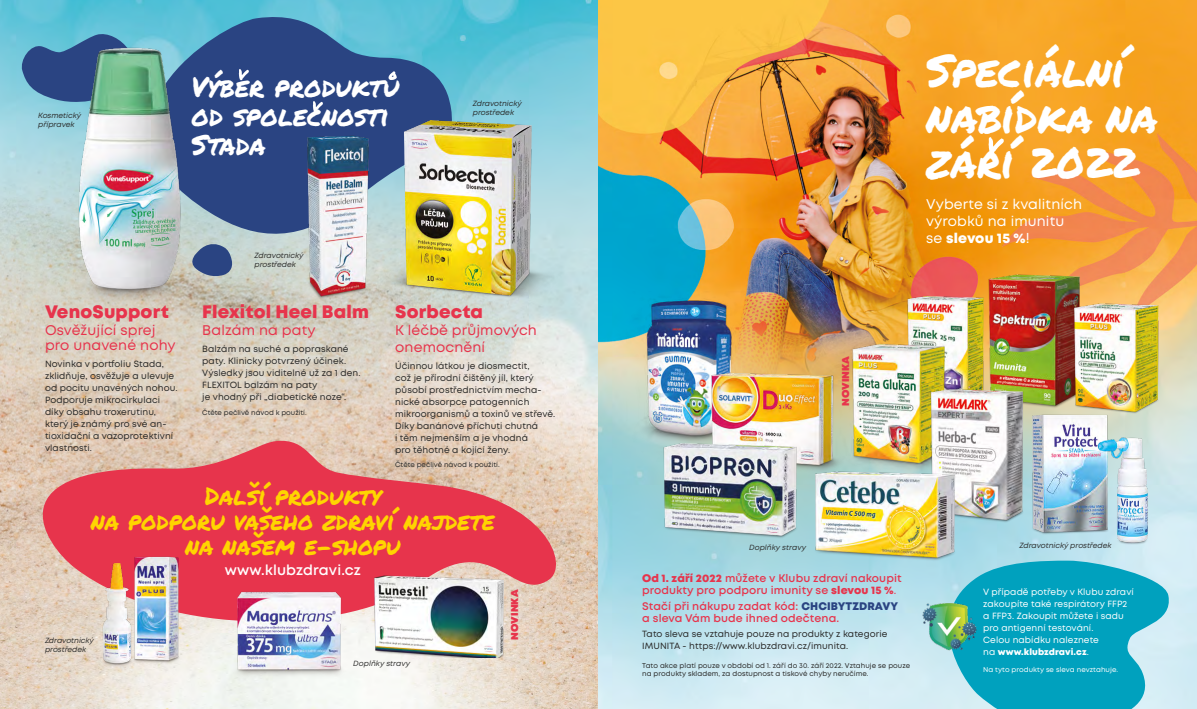
<style>
.page{position:relative;width:1197px;height:709px;background:#fff}
.page>*{position:absolute;margin:0;border:0;box-sizing:border-box;transform-origin:0 0}
.t1{font:45.1px/45.3px "Permanent Marker";color:#fff}
.t2{font:27.8px "Permanent Marker";color:#fff}
.t3{font:24.6px/24.8px "Permanent Marker";color:#ffd500;text-align:center}
.t4{font:800 18px "Mont";letter-spacing:.01em;color:#e7344c}
.t5{font:600 14.3px "Mont";letter-spacing:.01em;color:#fff}
.t6{font:14px/15px "Mont";letter-spacing:.01em;color:#e7344c}
.t7{font:14px/16.8px "Mont";letter-spacing:.01em;color:#fff}
.t8{font:600 11px/12.5px "Mont";letter-spacing:.01em;color:#e7344c}
.t9{font:900 10px "Mont";letter-spacing:.01em;color:#e7344c}
.t10{font:9px/12px "Mont";letter-spacing:.01em;color:#282827}
.t11{font:9px/12px "Mont";letter-spacing:.01em;color:#fff}
.t12{font:italic 7.5px/9px "Mont";color:#282827}
.t13{font:7px/8.4px "Mont";letter-spacing:.01em;color:#282827}
.t14{font:7px "Mont";letter-spacing:.01em;color:#fff}
.s1{font-size:41.1px}
.s2{font-weight:800}
.s3{font-weight:400}
.s4{font-weight:800;color:#2a4482}
</style>
<div class="page">
<img style="left:0;top:0;width:1196px;height:709px">
<svg style="left:66px;top:10px;width:394px;height:232px;background:#3b6a9b"></svg>
<svg style="left:0;top:437px;width:571px;height:202px;background:#e3787c"></svg>
<svg style="left:19px;top:32px;width:4px;height:75px"></svg>
<img style="left:374px;top:121px;width:188px;height:178px">
<img style="left:298px;top:129px;width:79px;height:176px">
<img style="left:23px;top:21px;width:206px;height:301px">
<svg style="left:186px;top:238px;width:47px;height:40px;background:#7587a3"></svg>
<img style="left:359px;top:562px;width:159px;height:95px">
<img style="left:95px;top:546px;width:95px;height:125px">
<img style="left:216px;top:576px;width:146px;height:110px">
<svg style="left:239px;top:69px;width:10px;height:11px"></svg>
<svg style="left:313px;top:101px;width:10px;height:11px"></svg>
<svg style="left:388px;top:71px;width:9px;height:9px"></svg>
<img style="left:887px;top:289px;width:89px;height:96px">
<img style="left:828px;top:328px;width:145px;height:124px">
<img style="left:626px;top:292px;width:128px;height:170px">
<img style="left:976px;top:268px;width:115px;height:140px">
<img style="left:923px;top:385px;width:109px;height:142px">
<img style="left:1053px;top:294px;width:126px;height:126px">
<img style="left:693px;top:362px;width:164px;height:90px">
<img style="left:796px;top:452px;width:177px;height:124px">
<img style="left:1025px;top:408px;width:139px;height:143px">
<img style="left:648px;top:430px;width:166px;height:128px">
<svg style="left:921px;top:560px;width:252px;height:149px;background:#38b4cc"></svg>
<img style="left:918px;top:598px;width:62px;height:57px">
<svg style="left:988px;top:137px;width:15px;height:17px"></svg>
<p class="t12" style="left:38px;top:111px;width:44px">Kosmetický přípravek</p>
<p class="t2" style="left:192px;top:66px;width:209px">Výber produktu</p>
<p class="t2" style="left:192px;top:95px;width:199px">od spolecnosti</p>
<p class="t2" style="left:192px;top:124px;width:76px">Stada</p>
<p class="t12" style="left:473px;top:99px;width:50px">Zdravotnický prostředek</p>
<p class="t4" style="left:45px;top:300px;width:125px">VenoSupport</p>
<p class="t6" style="left:45px;top:322px;width:132px">Osvěžující sprej pro unavené nohy</p>
<p class="t10" style="left:45px;top:358px;width:134px">Novinka v portfoliu Stada, zklidňuje, osvěžuje a ulevuje od pocitu unavených nohou.<br>Podporuje mikrocirkulaci díky obsahu troxerutinu, který je známý pro své an&shy;tioxidační a vazoprotektivní vlastnosti.</p>
<p class="t12" style="left:254px;top:251px;width:50px">Zdravotnický prostředek</p>
<p class="t4" style="left:202px;top:300px;width:168px">Flexitol Heel Balm</p>
<p class="t6" style="left:202px;top:322px;width:115px">Balzám na paty</p>
<p class="t10" style="left:202px;top:343px;width:160px">Balzám na suché a popraskané paty. Klinicky potvrzený účinek.<br>Výsledky jsou viditelné už za 1 den.<br>FLEXITOL balzám na paty<br>je vhodný při „diabetické noze“.</p>
<p class="t13" style="left:202px;top:408px;width:106px">Čtěte pečlivě návod k použití.</p>
<p class="t4" style="left:395px;top:300px;width:89px">Sorbecta</p>
<p class="t6" style="left:395px;top:321px;width:143px;line-height:16.8px">K léčbě průjmových onemocnění</p>
<p class="t10" style="left:395px;top:360px;width:162px">Účinnou látkou je diosmectit,<br>což je přírodní čištěný jíl, který působí prostřednictvím mecha&shy;nické absorpce patogenních mikroorganismů a toxinů ve střevě.<br>Díky banánové příchuti chutná<br>i těm nejmenším a je vhodná<br>pro těhotné a kojící ženy.</p>
<p class="t13" style="left:395px;top:461px;width:106px">Čtěte pečlivě návod k použití.</p>
<p class="t3" style="left:91px;top:483px;width:405px">Další produkty<br>na podporu vašeho zdraví najdete na našem e-shopu</p>
<p class="t12" style="left:45px;top:636px;width:50px">Zdravotnický prostředek</p>
<p class="t5" style="left:225px;top:561px;width:138px">www.klubzdravi.cz</p>
<p class="t12" style="left:353px;top:658px;width:58px">Doplňky stravy</p>
<p class="t9" style="left:508px;top:639px;width:51px;rotate:-90deg">NOVINKA</p>
<p class="t9" style="left:838px;top:406px;width:51px;rotate:-90deg">NOVINKA</p>
<p class="t1" style="left:925px;top:47px;width:200px">Speciální</p>
<p class="t1" style="left:925px;top:92px;width:233px">nabídka na zárí <span class="s1">2022</span></p>
<p class="t7" style="left:925px;top:196px;width:157px">Vyberte si z kvalitních výrobků na imunitu se <span class="s2">slevou 15 %</span>!</p>
<p class="t12" style="left:749px;top:543px;width:58px">Doplňky stravy</p>
<p class="t8" style="left:642px;top:571px;width:261px"><span class="s2">Od 1. září 2022</span> můžete v Klubu zdraví nakoupit produkty pro podporu imunity se <span class="s2">slevou 15 %</span><span class="s3">.</span></p>
<p class="t8" style="left:642px;top:599px;width:257px">Stačí při nákupu zadat kód: <span class="s4">CHCIBYTZDRAVY </span>a sleva Vám bude ihned odečtena.</p>
<p class="t10" style="left:642px;top:628px;width:247px">Tato sleva se vztahuje pouze na produkty z kategorie<br>IMUNITA - https://www.klubzdravi.cz/imunita.</p>
<p class="t13" style="left:642px;top:661px;width:269px">Tato akce platí pouze v období od 1. září do 30. září 2022. Vztahuje se pouze na produkty skladem, za dostupnost a tiskové chyby neručíme.</p>
<p class="t12" style="left:1019px;top:540px;width:93px">Zdravotnický prostředek</p>
<p class="t11" style="left:983px;top:585px;width:152px">V případě potřeby v Klubu zdraví zakoupíte také respirátory FFP2 a FFP3. Zakoupit můžete i sadu pro antigenní testování.<br>Celou nabídku naleznete<br>na <span class="s2">www.klubzdravi.cz</span>.</p>
<p class="t14" style="left:983px;top:665px;width:136px">Na tyto produkty se sleva nevztahuje.</p>
</div>
